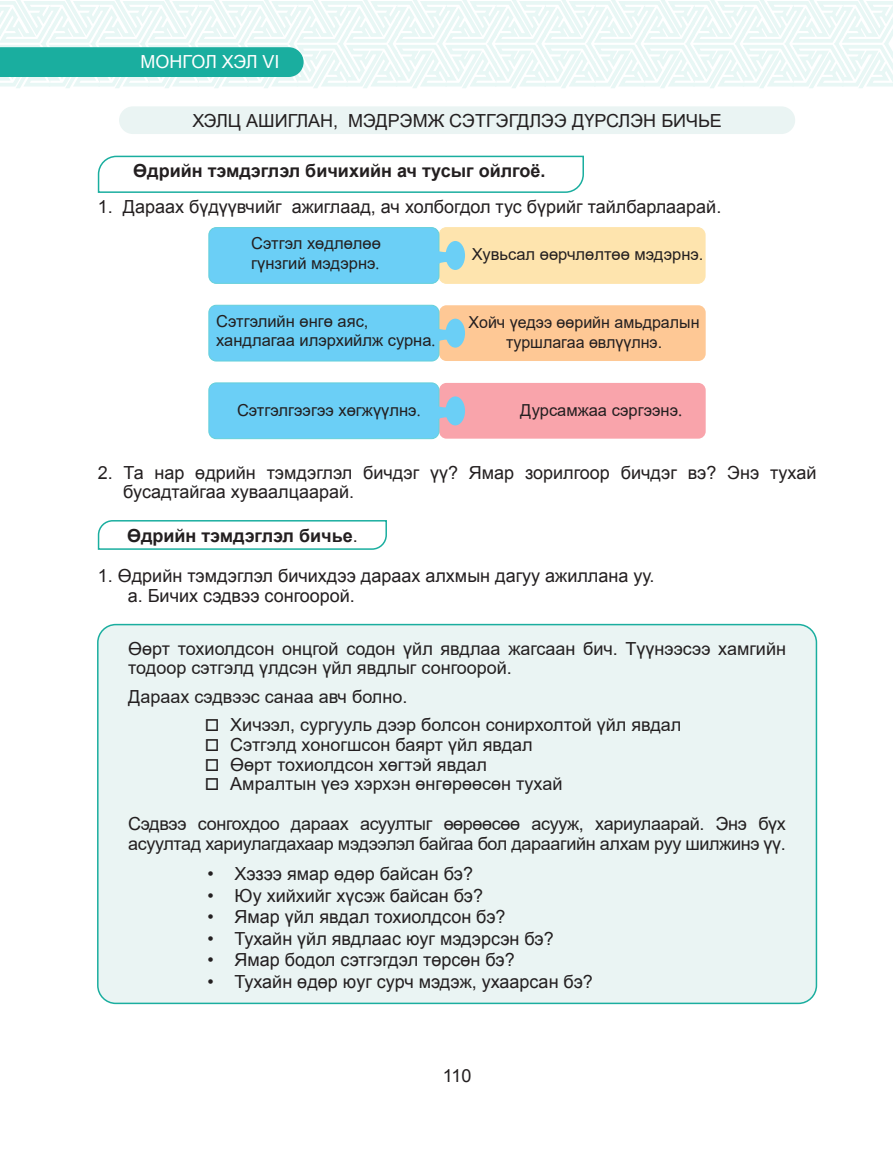
<style>
.page{position:relative;width:893px;height:1149px;background:#fff}
.page>*{position:absolute;margin:0;border:0;box-sizing:border-box;transform-origin:0 0}
.t1{font:18px/19.8px "MAK Arial";color:#231f20}
.t2{font:18px/19.8px "Arial";color:#231f20}
.t3{font:18px/19.8px "Arial";letter-spacing:-.02em;color:#231f20}
.t4{font:700 18px "Arial";color:#231f20}
.t5{font:18px "MAK Arial";letter-spacing:-.005em;color:#fff}
.t6{font:16.5px/19.8px "Arial";color:#231f20}
.s1{font-family:"Malgun Gothic"}
.s2{font-family:"Malgun Gothic";font-size:18px}
.s3{font-weight:400}
</style>
<div class="page">
<svg style="left:0;top:0;width:893px;height:88px"></svg>
<div style="left:119px;top:106px;width:676px;height:28px;background:#eaf4f3;border-radius:14px"></div>
<svg style="left:97px;top:155px;width:487px;height:38px"></svg>
<div style="left:439px;top:383px;width:267px;height:55px;background:#f9a4ab;border-radius:7px"></div>
<div style="left:209px;top:383px;width:230px;height:55px;background:#6bcff6;border-radius:7px"></div>
<div style="left:209px;top:382px;width:230px;height:57px;border:1px solid #64d0da;border-radius:7px"></div>
<div style="left:446px;top:396px;width:19px;height:29px;background:#6bcff6;border-radius:50%"></div>
<svg style="left:437px;top:402px;width:24px;height:26px"></svg>
<div style="left:439px;top:305px;width:267px;height:56px;background:#fec895;border-radius:7px"></div>
<div style="left:209px;top:305px;width:230px;height:56px;background:#6bcff6;border-radius:7px"></div>
<div style="left:209px;top:305px;width:230px;height:56px;border:1px solid #64d0da;border-radius:7px"></div>
<div style="left:446px;top:318px;width:19px;height:29px;background:#6bcff6;border-radius:50%"></div>
<svg style="left:437px;top:325px;width:24px;height:25px"></svg>
<div style="left:439px;top:227px;width:266px;height:56px;background:#fee4ae;border-radius:7px"></div>
<div style="left:439px;top:227px;width:266px;height:56px;border:1px solid #feca5c;border-radius:7px"></div>
<div style="left:209px;top:227px;width:230px;height:56px;background:#6bcff6;border-radius:7px"></div>
<div style="left:209px;top:227px;width:230px;height:56px;border:1px solid #64d0da;border-radius:7px"></div>
<div style="left:446px;top:241px;width:19px;height:29px;background:#6bcff6;border-radius:50%"></div>
<svg style="left:437px;top:247px;width:24px;height:26px"></svg>
<svg style="left:97px;top:520px;width:290px;height:30px"></svg>
<div style="left:98px;top:624px;width:718px;height:379px;background:#eaf4f3;border-radius:18px"></div>
<div style="left:97px;top:623px;width:720px;height:380px;border:2px solid #1aae9f;border-radius:18px"></div>
<p class="t5" style="left:141px;top:55px;width:140px">МОНГОЛ ХЭЛ VI</p>
<p class="t2" style="left:192px;top:110px;width:531px">ХЭЛЦ АШИГЛАН, МЭДРЭМЖ СЭТГЭГДЛЭЭ ДҮРСЛЭН БИЧЬЕ</p>
<p class="t4" style="left:133px;top:158px;width:414px">Өдрийн тэмдэглэл бичихийн ач тусыг ойлгоё.</p>
<p class="t1" style="left:98px;top:198px;width:625px">1. Дараах бүдүүвчийг ажиглаад, ач холбогдол тус бүрийг тайлбарлаарай.</p>
<p class="t6" style="left:251px;top:233px;width:131px">Сэтгэл хөдлөлөө гүнзгий мэдэрнэ<span class="s1">.</span></p>
<p class="t6" style="left:472px;top:244px;width:233px">Хувьсал өөрчлөлтөө мэдэрнэ.</p>
<p class="t6" style="left:216px;top:311px;width:220px">Сэтгэлийн өнгө аяс, хандлагаа илэрхийлж сурна<span class="s1">.</span></p>
<p class="t6" style="left:469px;top:312px;width:232px;text-align:center">Хойч үедээ өөрийн амьдралын туршлагаа өвлүүлнэ.</p>
<p class="t6" style="left:237px;top:399px;width:185px">Сэтгэлгээгээ хөгжүүлнэ<span class="s1">.</span></p>
<p class="t6" style="left:520px;top:400px;width:163px">Дурсамжаа сэргээнэ<span class="s2">.</span></p>
<p class="t1" style="left:123px;top:464px;width:695px;text-indent:-26px">2. Та нар өдрийн тэмдэглэл бичдэг үү? Ямар зорилгоор бичдэг вэ? Энэ тухай бусадтайгаа хуваалцаарай.</p>
<p class="t4" style="left:127px;top:522px;width:232px">Өдрийн тэмдэглэл бичье<span class="s3">.</span></p>
<p class="t1" style="left:128px;top:567px;width:528px;text-indent:-30px">1. Өдрийн тэмдэглэл бичихдээ дараах алхмын дагуу ажиллана уу. а. Бичих сэдвээ сонгоорой.</p>
<p class="t2" style="left:128px;top:638px;width:659px">Өөрт тохиолдсон онцгой содон үйл явдлаа жагсаан бич. Түүнээсээ хамгийн тодоор сэтгэлд үлдсэн үйл явдлыг сонгоорой.</p>
<p class="t2" style="left:128px;top:686px;width:281px">Дараах сэдвээс санаа авч болно.</p>
<p class="t2" style="left:205px;top:714px;width:478px">□ Хичээл, сургууль дээр болсон сонирхолтой үйл явдал</p>
<p class="t2" style="left:205px;top:734px;width:329px">□ Сэтгэлд хоногшсон баярт үйл явдал</p>
<p class="t2" style="left:205px;top:754px;width:284px">□ Өөрт тохиолдсон хөгтэй явдал</p>
<p class="t2" style="left:205px;top:773px;width:359px">□ Амралтын үеэ хэрхэн өнгөрөөсөн тухай</p>
<p class="t3" style="left:128px;top:813px;width:659px">Сэдвээ сонгохдоо дараах асуултыг өөрөөсөө асууж, хариулаарай. Энэ бүх асуултад хариулагдахаар мэдээлэл байгаа бол дараагийн алхам руу шилжинэ үү.</p>
<p class="t1" style="left:208px;top:865px;width:267px">• Хэзээ ямар өдөр байсан бэ?</p>
<p class="t1" style="left:208px;top:886px;width:277px">• Юу хийхийг хүсэж байсан бэ?</p>
<p class="t1" style="left:208px;top:908px;width:300px">• Ямар үйл явдал тохиолдсон бэ?</p>
<p class="t1" style="left:208px;top:929px;width:348px">• Тухайн үйл явдлаас юуг мэдэрсэн бэ?</p>
<p class="t1" style="left:208px;top:951px;width:309px">• Ямар бодол сэтгэгдэл төрсөн бэ?</p>
<p class="t1" style="left:208px;top:973px;width:387px">• Тухайн өдөр юуг сурч мэдэж, ухаарсан бэ?</p>
<p class="t1" style="left:443px;top:1067px;width:30px">110</p>
</div>
